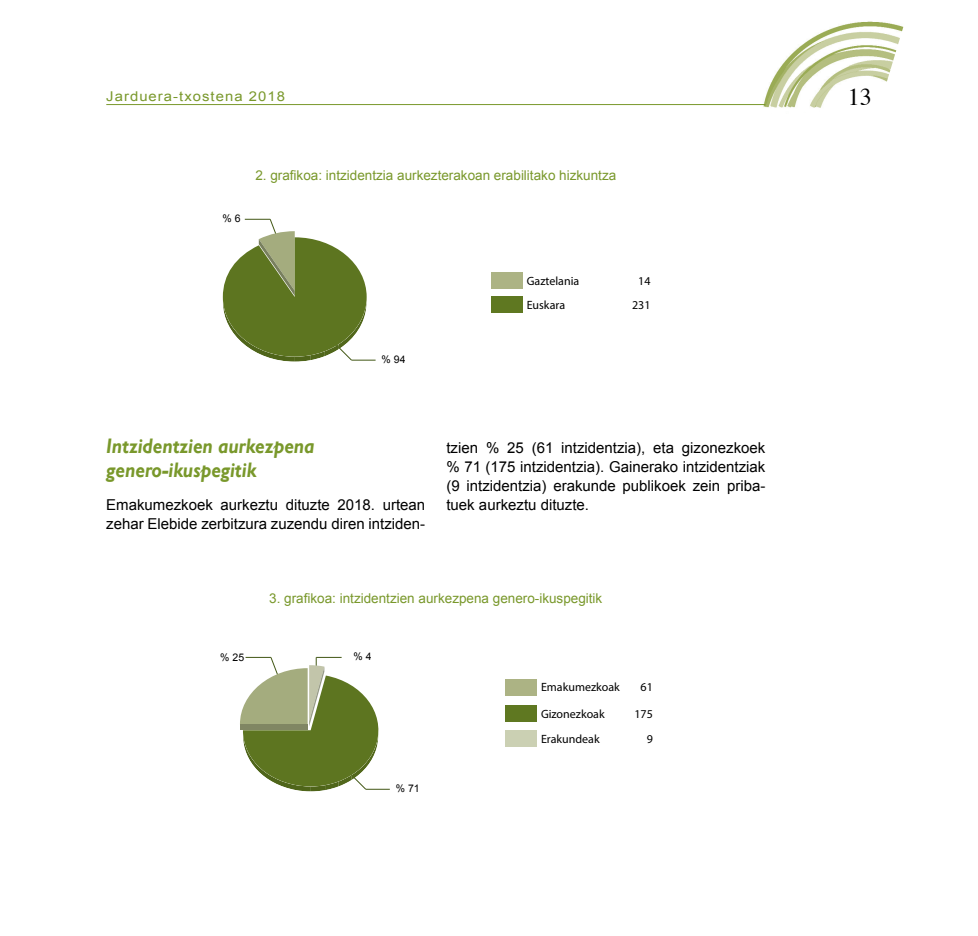
<style>
.page{position:relative;width:978px;height:936px;background:#fff}
.page>*{position:absolute;margin:0;border:0;box-sizing:border-box;transform-origin:0 0}
.t1{font:24px "Times";color:#000}
.t2{font:italic 700 21px/24px "Gill Sans";letter-spacing:-.005em;color:#79982b;scale:.9 1}
.t3{font:15px/18.9px "Arial";color:#000}
.t4{font:13.5px "Arial";color:#79982b}
.t5{font:13.5px "Arial";letter-spacing:.07em;color:#79982b;scale:1.1 1}
.t6{font:12px/24.6px "Myriad Pro";color:#000}
.t7{font:10.5px "Arial";color:#000}
</style>
<div class="page">
<img style="left:759px;top:21px;width:145px;height:87px">
<hr style="left:106px;top:104px;width:659px;height:1px;background:#79982b">
<div style="left:505px;top:705px;width:32px;height:16px;background:#5f7821"></div>
<div style="left:505px;top:730px;width:32px;height:16px;background:#cbd0b3"></div>
<div style="left:505px;top:678px;width:32px;height:17px;background:#acb384"></div>
<svg style="left:240px;top:656px;width:150px;height:135px"></svg>
<div style="left:491px;top:272px;width:32px;height:16px;background:#acb384"></div>
<div style="left:491px;top:296px;width:32px;height:17px;background:#5f7821"></div>
<svg style="left:223px;top:218px;width:153px;height:143px"></svg>
<p class="t5" style="left:106px;top:88px;width:164px">Jarduera-txostena 2018</p>
<h1 class="t1" style="left:848px;top:74px;width:25px">13</h1>
<p class="t7" style="left:223px;top:212px;width:20px">% 6</p>
<p class="t4" style="left:255px;top:166px;width:362px">2. grafikoa: intzidentzia aurkezterakoan erabilitako hizkuntza</p>
<p class="t7" style="left:382px;top:353px;width:25px">% 94</p>
<p class="t6" style="left:527px;top:268px;width:54px">Gaztelania<br>Euskara</p>
<p class="t6" style="left:632px;top:268px;width:20px;text-align:center">14<br>231</p>
<h2 class="t2" style="left:106px;top:435px;width:233px">Intzidentzien aurkezpena genero-ikuspegitik</h2>
<p class="t3" style="left:106px;top:495px;width:320px">Emakumezkoek aurkeztu dituzte 2018. urtean zehar Elebide zerbitzura zuzendu diren intziden-</p>
<p class="t3" style="left:446px;top:438px;width:320px;text-align:justify">tzien % 25 (61 intzidentzia), eta gizonezkoek % 71 (175 intzidentzia). Gainerako intzidentziak (9 intzidentzia) erakunde publikoek zein priba&shy;tuek aurkeztu dituzte.</p>
<p class="t4" style="left:269px;top:589px;width:335px">3. grafikoa: intzidentzien aurkezpena genero-ikuspegitik</p>
<p class="t7" style="left:220px;top:650px;width:25px">% 25</p>
<p class="t7" style="left:354px;top:649px;width:20px">% 4</p>
<p class="t7" style="left:396px;top:781px;width:25px">% 71</p>
<p class="t6" style="left:541px;top:675px;width:80px">Emakumezkoak</p>
<p class="t6" style="left:641px;top:675px;width:14px">61</p>
<p class="t6" style="left:541px;top:701px;width:65px">Gizonezkoak<br>Erakundeak</p>
<p class="t6" style="left:634px;top:701px;width:20px;text-align:right">175<br>9</p>
</div>
